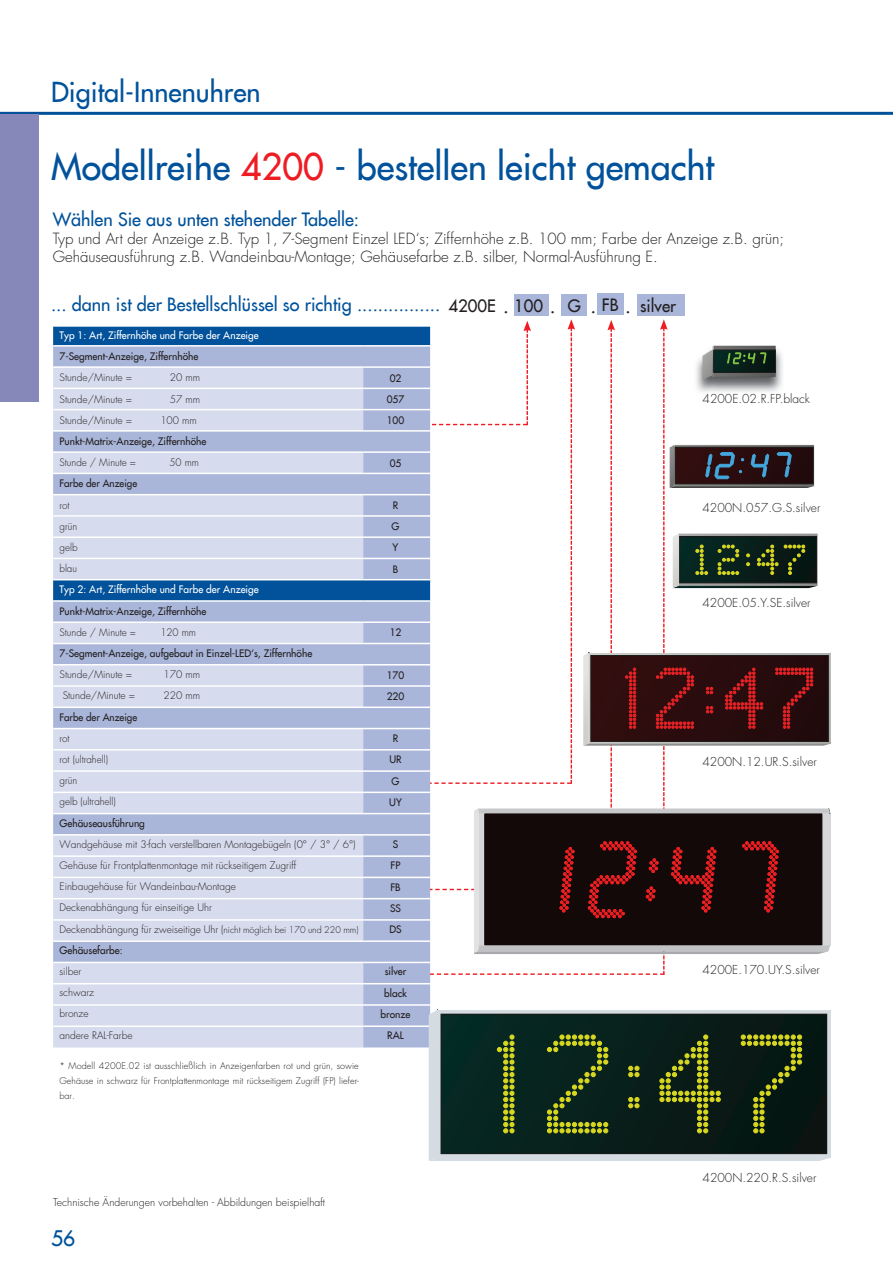
<style>
.page{position:relative;width:893px;height:1263px;background:#fff}
.page>*{position:absolute;margin:0;border:0;box-sizing:border-box;transform-origin:0 0}
.t1{font:36px "Futura LT";color:#01529b}
.t2{font:27px "Futura LT";color:#01529b}
.t3{font:21px "Futura LT";color:#01529b}
.t4{font:20.1px "Futura LT";color:#231f20}
.t5{font:18px "Futura LT";color:#01529b}
.t6{font:16.8px "Futura LT";color:#231f20}
.t7{font:300 15px/18px "Futura LT";color:#231f20}
.t8{font:300 12px "Futura LT";color:#231f20}
.t9{font:300 10.5px "Futura LT";color:#231f20}
.t10{font:300 10.05px/21.1px "Futura LT";color:#231f20}
.t11{font:10.05px/21.1px "Futura LT";color:#231f20;text-align:center}
.t12{font:10.05px "Futura LT";color:#fff}
.t13{font:300 9px/15px "Futura LT";letter-spacing:.005em;color:#231f20;text-align:justify}
.s1{color:#ee1d23}
.s2{font-size:16.8px;color:#231f20}
.s3{font-size:9px}
.s4{font-weight:400}
</style>
<div class="page">
<hr style="left:0;top:112px;width:893px;height:3px;background:#01529b">
<div style="left:0;top:115px;width:38px;height:287px;background:#8688ba"></div>
<div style="left:514px;top:294px;width:34px;height:22px;background:#a9b6d9"></div>
<div style="left:561px;top:294px;width:26px;height:22px;background:#a9b6d9"></div>
<div style="left:597px;top:294px;width:26px;height:21px;background:#a9b6d9"></div>
<div style="left:637px;top:294px;width:47px;height:22px;background:#a9b6d9"></div>
<div style="left:53px;top:327px;width:347px;height:18px;background:#01529b"></div>
<div style="left:53px;top:347px;width:377px;height:700px;background:#a9b6d9"></div>
<svg style="left:53px;top:368px;width:310px;height:679px;background:#c6cfe6"></svg>
<hr style="left:53px;top:366px;width:310px;height:2px;background:#fff">
<hr style="left:363px;top:366px;width:67px;height:2px;background:#fff">
<hr style="left:53px;top:388px;width:310px;height:1px;background:#fff">
<hr style="left:363px;top:388px;width:67px;height:1px;background:#fff">
<hr style="left:53px;top:409px;width:310px;height:1px;background:#fff">
<hr style="left:363px;top:409px;width:67px;height:1px;background:#fff">
<hr style="left:53px;top:430px;width:310px;height:2px;background:#fff">
<hr style="left:363px;top:430px;width:67px;height:2px;background:#fff">
<hr style="left:53px;top:451px;width:310px;height:2px;background:#fff">
<hr style="left:363px;top:451px;width:67px;height:2px;background:#fff">
<hr style="left:53px;top:473px;width:310px;height:1px;background:#fff">
<hr style="left:363px;top:473px;width:67px;height:1px;background:#fff">
<hr style="left:53px;top:494px;width:310px;height:1px;background:#fff">
<hr style="left:363px;top:494px;width:67px;height:1px;background:#fff">
<hr style="left:53px;top:515px;width:310px;height:2px;background:#fff">
<hr style="left:363px;top:515px;width:67px;height:2px;background:#fff">
<hr style="left:53px;top:536px;width:310px;height:2px;background:#fff">
<hr style="left:363px;top:536px;width:67px;height:2px;background:#fff">
<hr style="left:53px;top:558px;width:310px;height:1px;background:#fff">
<hr style="left:363px;top:558px;width:67px;height:1px;background:#fff">
<hr style="left:53px;top:579px;width:310px;height:1px;background:#fff">
<hr style="left:363px;top:579px;width:67px;height:1px;background:#fff">
<hr style="left:53px;top:600px;width:310px;height:2px;background:#fff">
<hr style="left:363px;top:600px;width:67px;height:2px;background:#fff">
<hr style="left:53px;top:621px;width:310px;height:2px;background:#fff">
<hr style="left:363px;top:621px;width:67px;height:2px;background:#fff">
<hr style="left:53px;top:643px;width:310px;height:1px;background:#fff">
<hr style="left:363px;top:643px;width:67px;height:1px;background:#fff">
<hr style="left:53px;top:664px;width:310px;height:1px;background:#fff">
<hr style="left:363px;top:664px;width:67px;height:1px;background:#fff">
<hr style="left:53px;top:685px;width:310px;height:2px;background:#fff">
<hr style="left:363px;top:685px;width:67px;height:2px;background:#fff">
<hr style="left:53px;top:706px;width:310px;height:2px;background:#fff">
<hr style="left:363px;top:706px;width:67px;height:2px;background:#fff">
<hr style="left:53px;top:728px;width:310px;height:1px;background:#fff">
<hr style="left:363px;top:728px;width:67px;height:1px;background:#fff">
<hr style="left:53px;top:749px;width:310px;height:1px;background:#fff">
<hr style="left:363px;top:749px;width:67px;height:1px;background:#fff">
<hr style="left:53px;top:770px;width:310px;height:2px;background:#fff">
<hr style="left:363px;top:770px;width:67px;height:2px;background:#fff">
<hr style="left:53px;top:791px;width:310px;height:2px;background:#fff">
<hr style="left:363px;top:791px;width:67px;height:2px;background:#fff">
<hr style="left:53px;top:813px;width:310px;height:1px;background:#fff">
<hr style="left:363px;top:813px;width:67px;height:1px;background:#fff">
<hr style="left:53px;top:834px;width:310px;height:2px;background:#fff">
<hr style="left:363px;top:834px;width:67px;height:2px;background:#fff">
<hr style="left:53px;top:855px;width:310px;height:2px;background:#fff">
<hr style="left:363px;top:855px;width:67px;height:2px;background:#fff">
<hr style="left:53px;top:877px;width:310px;height:1px;background:#fff">
<hr style="left:363px;top:877px;width:67px;height:1px;background:#fff">
<hr style="left:53px;top:898px;width:310px;height:1px;background:#fff">
<hr style="left:363px;top:898px;width:67px;height:1px;background:#fff">
<hr style="left:53px;top:919px;width:310px;height:2px;background:#fff">
<hr style="left:363px;top:919px;width:67px;height:2px;background:#fff">
<hr style="left:53px;top:940px;width:310px;height:2px;background:#fff">
<hr style="left:363px;top:940px;width:67px;height:2px;background:#fff">
<hr style="left:53px;top:962px;width:310px;height:1px;background:#fff">
<hr style="left:363px;top:962px;width:67px;height:1px;background:#fff">
<hr style="left:53px;top:983px;width:310px;height:1px;background:#fff">
<hr style="left:363px;top:983px;width:67px;height:1px;background:#fff">
<hr style="left:53px;top:1004px;width:310px;height:2px;background:#fff">
<hr style="left:363px;top:1004px;width:67px;height:2px;background:#fff">
<hr style="left:53px;top:1025px;width:310px;height:2px;background:#fff">
<hr style="left:363px;top:1025px;width:67px;height:2px;background:#fff">
<svg style="left:429px;top:1010px;width:402px;height:151px;background:#2b3f2f"></svg>
<svg style="left:400px;top:319px;width:431px;height:656px"></svg>
<h2 class="t2" style="left:51px;top:75px;width:211px">Digital-Innenuhren</h2>
<h1 class="t1" style="left:51px;top:143px;width:665px">Modellreihe <span class="s1">4200</span> - bestellen leicht gemacht</h1>
<h3 class="t5" style="left:53px;top:208px;width:308px">Wählen Sie aus unten stehender Tabelle:</h3>
<h3 class="t7" style="left:53px;top:230px;width:733px">Typ und Art der Anzeige z.B. Typ 1, 7-Segment Einzel LED‘s; Ziffernhöhe z.B. 100 mm; Farbe der Anzeige z.B. grün;<br>Gehäuseausführung z.B. Wandeinbau-Montage; Gehäusefarbe z.B. silber, Normal-Ausführung E.</h3>
<h3 class="t5" style="left:51px;top:293px;width:494px">... dann ist der Bestellschlüssel so richtig ................ <span class="s2">4200E 100</span></h3>
<h3 class="t6" style="left:568px;top:295px;width:15px">G</h3>
<h3 class="t6" style="left:602px;top:294px;width:18px">FB</h3>
<h3 class="t6" style="left:640px;top:295px;width:37px">silver</h3>
<h3 class="t4" style="left:503px;top:292px;width:7px">.</h3>
<h3 class="t4" style="left:550px;top:292px;width:7px">.</h3>
<h3 class="t4" style="left:590px;top:292px;width:7px">.</h3>
<h3 class="t4" style="left:625px;top:292px;width:7px">.</h3>
<p class="t12" style="left:60px;top:329px;width:201px">Typ 1: Art, Ziffernhöhe und Farbe der Anzeige</p>
<p class="t11" style="left:60px;top:346px;width:140px">7-Segment-Anzeige, Ziffernhöhe</p>
<p class="t10" style="left:60px;top:368px;width:74px">Stunde/Minute =</p>
<p class="t10" style="left:170px;top:368px;width:32px">20 mm</p>
<p class="t10" style="left:60px;top:389px;width:74px">Stunde/Minute =</p>
<p class="t10" style="left:170px;top:389px;width:32px">57 mm</p>
<p class="t10" style="left:60px;top:410px;width:74px">Stunde/Minute =</p>
<p class="t10" style="left:160px;top:410px;width:38px">100 mm</p>
<p class="t11" style="left:60px;top:431px;width:148px">Punkt-Matrix-Anzeige, Ziffernhöhe</p>
<p class="t10" style="left:60px;top:452px;width:78px">Stunde / Minute =</p>
<p class="t10" style="left:169px;top:452px;width:31px">50 mm</p>
<p class="t11" style="left:60px;top:473px;width:79px">Farbe der Anzeige</p>
<p class="t10" style="left:60px;top:495px;width:20px">rot grün gelb blau</p>
<p class="t12" style="left:60px;top:583px;width:201px">Typ 2: Art, Ziffernhöhe und Farbe der Anzeige</p>
<p class="t11" style="left:60px;top:600px;width:148px">Punkt-Matrix-Anzeige, Ziffernhöhe</p>
<p class="t10" style="left:60px;top:622px;width:78px">Stunde / Minute =</p>
<p class="t10" style="left:160px;top:622px;width:37px">120 mm</p>
<p class="t11" style="left:60px;top:643px;width:254px">7-Segment-Anzeige, aufgebaut in Einzel-LED‘s, Ziffernhöhe</p>
<p class="t10" style="left:60px;top:664px;width:74px">Stunde/Minute =</p>
<p class="t10" style="left:163px;top:664px;width:38px">170 mm</p>
<p class="t10" style="left:63px;top:685px;width:74px">Stunde/Minute =</p>
<p class="t10" style="left:163px;top:685px;width:38px">220 mm</p>
<p class="t11" style="left:60px;top:706px;width:79px">Farbe der Anzeige</p>
<p class="t10" style="left:60px;top:728px;width:58px">rot<br>rot (ultrahell) grün<br>gelb (ultrahell)</p>
<p class="t11" style="left:60px;top:812px;width:87px">Gehäuseausführung</p>
<p class="t10" style="left:60px;top:834px;width:301px">Wandgehäuse mit 3-fach verstellbaren Montagebügeln (0° / 3° / 6°)<br>Gehäuse für Frontplattenmontage mit rückseitigem Zugriff Einbaugehäuse für Wandeinbau-Montage<br>Deckenabhängung für einseitige Uhr<br>Deckenabhängung für zweiseitige Uhr (<span class="s3">nicht möglich bei 170 und 220 mm)<br></span><span class="s4">Gehäusefarbe:</span></p>
<p class="t10" style="left:60px;top:961px;width:75px">silber<br>schwarz<br>bronze<br>andere RAL-Farbe</p>
<p class="t13" style="left:60px;top:1058px;width:301px">* Modell 4200E.02 ist ausschließlich in Anzeigenfarben rot und grün, sowie Gehäuse in schwarz für Frontplattenmontage mit rückseitigem Zugriff (FP) liefer&shy;bar.</p>
<p class="t11" style="left:387px;top:368px;width:19px;text-align:left">02<br>057<br>100</p>
<p class="t11" style="left:390px;top:452px;width:13px">05</p>
<p class="t11" style="left:392px;top:495px;width:9px;text-align:justify">R G Y B</p>
<p class="t11" style="left:390px;top:622px;width:13px">12</p>
<p class="t11" style="left:387px;top:664px;width:19px;text-align:left">170<br>220</p>
<p class="t11" style="left:389px;top:728px;width:14px">R<br>UR<br>G<br>UY</p>
<p class="t11" style="left:389px;top:834px;width:14px">S<br>FP<br>FB<br>SS<br>DS</p>
<p class="t11" style="left:381px;top:961px;width:31px">silver black bronze<br>RAL</p>
<p class="t9" style="left:53px;top:1196px;width:273px">Technische Änderungen vorbehalten - Abbildungen beispielhaft</p>
<h3 class="t3" style="left:51px;top:1225px;width:26px">56</h3>
<p class="t8" style="left:703px;top:392px;width:109px">4200E.02.R.FP.black</p>
<p class="t8" style="left:702px;top:500px;width:119px">4200N.057.G.S.silver</p>
<p class="t8" style="left:702px;top:595px;width:110px">4200E.05.Y.SE.silver</p>
<p class="t8" style="left:702px;top:754px;width:116px">4200N.12.UR.S.silver</p>
<p class="t8" style="left:702px;top:962px;width:119px">4200E.170.UY.S.silver</p>
<p class="t8" style="left:703px;top:1170px;width:115px">4200N.220.R.S.silver</p>
</div>
